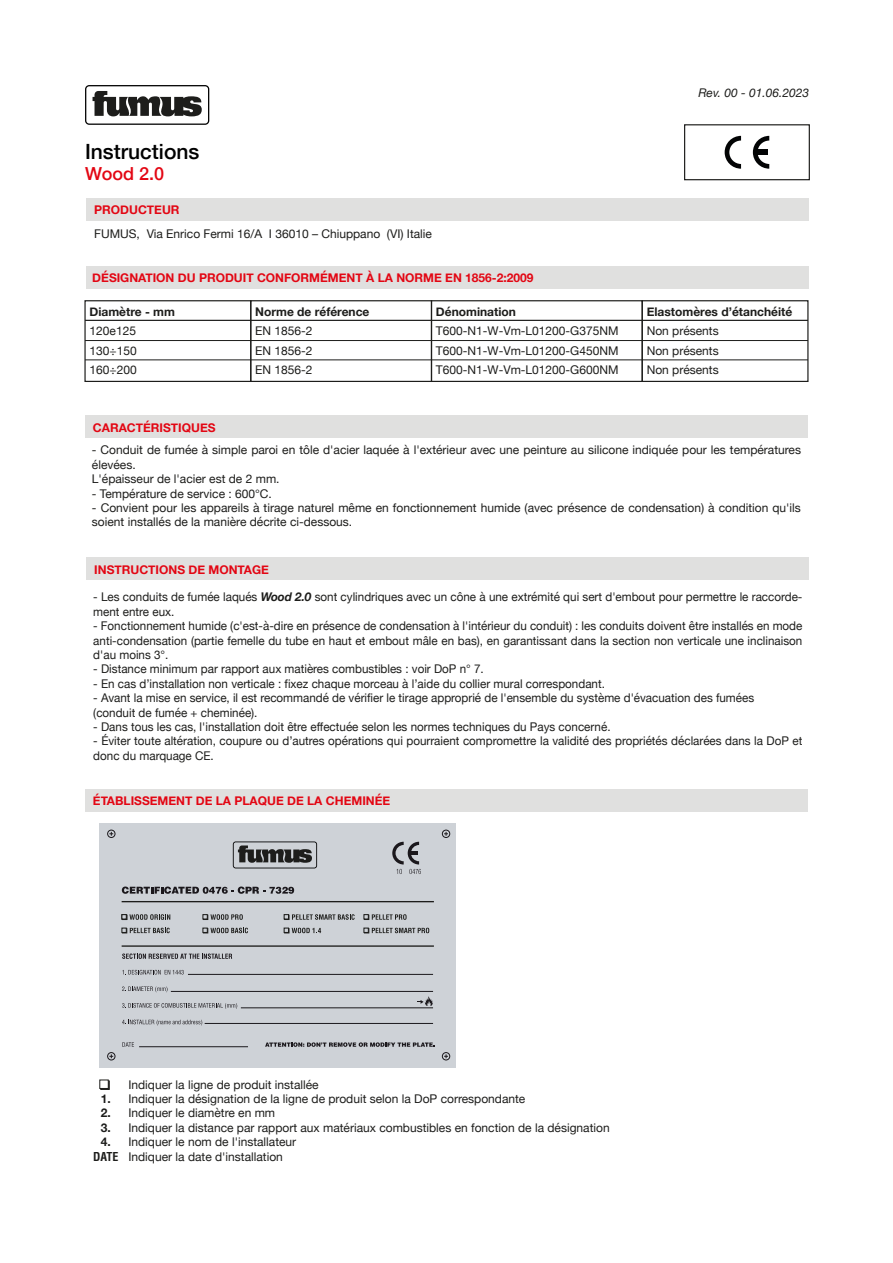
<style>
.page{position:relative;width:893px;height:1263px;background:#fff}
.page>*{position:absolute;margin:0;border:0;box-sizing:border-box;transform-origin:0 0}
.t1{font:500 21px "Helvetica Neue";color:#010101}
.t2{font:500 18px "Helvetica Neue";color:#e30613}
.t3{font:12px/14.4px "Helvetica Neue";color:#1d1d1b}
.t4{font:700 12px "Helvetica Neue";color:#e30613}
.t5{font:700 12px/14.4px "Helvetica Neue";color:#1d1d1b;text-align:justify}
.t6{font:italic 12px "Helvetica Neue";color:#1d1d1b}
.t7{font:700 condensed 12px "Helvetica";color:#1d1d1b}
.s1{font-weight:700;font-style:italic}
</style>
<div class="page">
<div style="left:85px;top:416px;width:723px;height:22px;background:#e0e0df"></div>
<div style="left:84px;top:300px;width:167px;height:82px;border:1px solid #1d1d1b"></div>
<div style="left:250px;top:300px;width:182px;height:82px;border:1px solid #1d1d1b"></div>
<div style="left:431px;top:300px;width:212px;height:82px;border:1px solid #1d1d1b"></div>
<div style="left:642px;top:300px;width:166px;height:82px;border:1px solid #1d1d1b"></div>
<hr style="left:85px;top:320px;width:723px;height:1px;background:#1d1d1b">
<hr style="left:85px;top:340px;width:723px;height:1px;background:#1d1d1b">
<hr style="left:85px;top:360px;width:723px;height:1px;background:#1d1d1b">
<div style="left:684px;top:124px;width:126px;height:56px;border:1px solid #1d1d1b"></div>
<svg style="left:753px;top:136px;width:16px;height:33px"></svg>
<svg style="left:725px;top:136px;width:16px;height:33px"></svg>
<div style="left:755px;top:150px;width:12px;height:5px;background:#030405"></div>
<svg style="left:85px;top:85px;width:124px;height:40px"></svg>
<div style="left:86px;top:558px;width:723px;height:22px;background:#e0e0df"></div>
<div style="left:86px;top:198px;width:723px;height:23px;background:#e0e0df"></div>
<div style="left:86px;top:266px;width:723px;height:22px;background:#e0e0df"></div>
<div style="left:85px;top:789px;width:723px;height:22px;background:#e0e0df"></div>
<svg style="left:100px;top:1081px;width:10px;height:9px"></svg>
<div style="left:99px;top:1080px;width:10px;height:9px;background:#fff;border:1px solid #1d1d1b"></div>
<div style="left:100px;top:822px;width:356px;height:245px;background:#ced2d7"></div>
<svg style="left:122px;top:914px;width:48px;height:6px"></svg>
<svg style="left:203px;top:914px;width:40px;height:6px"></svg>
<svg style="left:284px;top:914px;width:71px;height:6px"></svg>
<svg style="left:364px;top:914px;width:43px;height:6px"></svg>
<svg style="left:122px;top:928px;width:48px;height:5px"></svg>
<svg style="left:203px;top:928px;width:45px;height:5px"></svg>
<svg style="left:284px;top:928px;width:37px;height:5px"></svg>
<svg style="left:364px;top:928px;width:65px;height:5px"></svg>
<svg style="left:122px;top:953px;width:110px;height:6px"></svg>
<svg style="left:122px;top:970px;width:62px;height:5px"></svg>
<svg style="left:122px;top:986px;width:45px;height:6px"></svg>
<svg style="left:122px;top:1003px;width:115px;height:6px"></svg>
<svg style="left:122px;top:1020px;width:80px;height:5px"></svg>
<svg style="left:122px;top:1042px;width:12px;height:5px"></svg>
<svg style="left:392px;top:842px;width:29px;height:32px"></svg>
<hr style="left:188px;top:974px;width:245px;height:1px;background:#1b181c">
<hr style="left:171px;top:991px;width:262px;height:1px;background:#1b181c">
<hr style="left:241px;top:1007px;width:192px;height:1px;background:#1b181c">
<hr style="left:205px;top:1023px;width:228px;height:1px;background:#1b181c">
<hr style="left:139px;top:1046px;width:109px;height:1px;background:#1b181c">
<svg style="left:265px;top:1042px;width:170px;height:5px"></svg>
<svg style="left:417px;top:996px;width:16px;height:10px"></svg>
<svg style="left:233px;top:841px;width:84px;height:27px"></svg>
<hr style="left:122px;top:945px;width:312px;height:2px;background:#1d1d1b">
<hr style="left:122px;top:901px;width:312px;height:1px;background:#1d1d1b">
<div style="left:107px;top:830px;width:8px;height:8px;border:1px solid #1b181c;border-radius:50%"></div>
<svg style="left:109px;top:832px;width:4px;height:4px"></svg>
<div style="left:442px;top:830px;width:8px;height:8px;border:1px solid #1b181c;border-radius:50%"></div>
<svg style="left:444px;top:832px;width:4px;height:4px"></svg>
<div style="left:107px;top:1052px;width:8px;height:8px;border:1px solid #1b181c;border-radius:50%"></div>
<svg style="left:109px;top:1054px;width:4px;height:4px"></svg>
<div style="left:442px;top:1052px;width:8px;height:8px;border:1px solid #1b181c;border-radius:50%"></div>
<svg style="left:444px;top:1054px;width:4px;height:4px"></svg>
<svg style="left:122px;top:886px;width:172px;height:8px"></svg>
<h1 class="t1" style="left:85px;top:135px;width:116px">Instructions</h1>
<h2 class="t2" style="left:85px;top:159px;width:81px">Wood 2.0</h2>
<p class="t4" style="left:94px;top:201px;width:87px">PRODUCTEUR</p>
<p class="t3" style="left:94px;top:227px;width:339px">FUMUS, Via Enrico Fermi 16/A I 36010 – Chiuppano (VI) Italie</p>
<p class="t4" style="left:92px;top:268px;width:443px">DÉSIGNATION DU PRODUIT CONFORMÉMENT À LA NORME EN 1856-2:2009</p>
<p class="t5" style="left:90px;top:305px;width:87px">Diamètre - mm</p>
<p class="t3" style="left:90px;top:322px;width:49px;line-height:19.5px;text-align:justify">120e125<br>130÷150<br>160÷200</p>
<p class="t4" style="left:93px;top:418px;width:124px">CARACTÉRISTIQUES</p>
<p class="t5" style="left:255px;top:305px;width:116px">Norme de référence</p>
<p class="t3" style="left:255px;top:322px;width:59px;line-height:19.5px;text-align:justify">EN 1856-2<br>EN 1856-2<br>EN 1856-2</p>
<p class="t5" style="left:436px;top:305px;width:81px">Dénomination</p>
<p class="t3" style="left:436px;top:322px;width:184px;line-height:19.5px;text-align:justify">T600-N1-W-Vm-L01200-G375NM T600-N1-W-Vm-L01200-G450NM T600-N1-W-Vm-L01200-G600NM</p>
<p class="t6" style="left:698px;top:84px;width:112px">Rev. 00 - 01.06.2023</p>
<p class="t5" style="left:647px;top:305px;width:147px">Elastomères d’étanchéité</p>
<p class="t3" style="left:647px;top:322px;width:74px;line-height:19.5px;text-align:justify">Non présents Non présents Non présents</p>
<p class="t3" style="left:92px;top:444px;width:711px">- Conduit de fumée à simple paroi en tôle d'acier laquée à l'extérieur avec une peinture au silicone indiquée pour les températures élevées.<br>L'épaisseur de l'acier est de 2 mm.</p>
<p class="t3" style="left:92px;top:487px;width:181px">- Température de service : 600°C.</p>
<p class="t3" style="left:92px;top:501px;width:710px">- Convient pour les appareils à tirage naturel même en fonctionnement humide (avec présence de condensation) à condition qu'ils soient installés de la manière décrite ci-dessous.</p>
<p class="t4" style="left:94px;top:560px;width:176px">INSTRUCTIONS DE MONTAGE</p>
<p class="t3" style="left:93px;top:590px;width:711px">- Les conduits de fumée laqués <span class="s1">Wood 2.0</span> sont cylindriques avec un cône à une extrémité qui sert d'embout pour permettre le raccorde&shy;ment entre eux.</p>
<p class="t3" style="left:93px;top:619px;width:711px;text-align:justify">- Fonctionnement humide (c'est-à-dire en présence de condensation à l'intérieur du conduit) : les conduits doivent être installés en mode anti-condensation (partie femelle du tube en haut et embout mâle en bas), en garantissant dans la section non verticale une inclinaison d'au moins 3°.</p>
<p class="t3" style="left:93px;top:662px;width:392px">- Distance minimum par rapport aux matières combustibles : voir DoP n° 7.</p>
<p class="t3" style="left:93px;top:677px;width:513px">- En cas d’installation non verticale : fixez chaque morceau à l’aide du collier mural correspondant.</p>
<p class="t3" style="left:93px;top:691px;width:662px">- Avant la mise en service, il est recommandé de vérifier le tirage approprié de l'ensemble du système d'évacuation des fumées (conduit de fumée + cheminée).</p>
<p class="t3" style="left:93px;top:720px;width:519px">- Dans tous les cas, l'installation doit être effectuée selon les normes techniques du Pays concerné.</p>
<p class="t3" style="left:93px;top:734px;width:711px">- Éviter toute altération, coupure ou d’autres opérations qui pourraient compromettre la validité des propriétés déclarées dans la DoP et donc du marquage CE.</p>
<p class="t4" style="left:93px;top:791px;width:299px">ÉTABLISSEMENT DE LA PLAQUE DE LA CHEMINÉE</p>
<p class="t5" style="left:101px;top:1092px;width:12px">1.<br>2.<br>3.<br>4.</p>
<p class="t7" style="left:93px;top:1149px;width:27px">DATE</p>
<p class="t3" style="left:128px;top:1078px;width:483px">Indiquer la ligne de produit installée<br>Indiquer la désignation de la ligne de produit selon la DoP correspondante<br>Indiquer le diamètre en mm<br>Indiquer la distance par rapport aux matériaux combustibles en fonction de la désignation Indiquer le nom de l'installateur<br>Indiquer la date d'installation</p>
</div>
